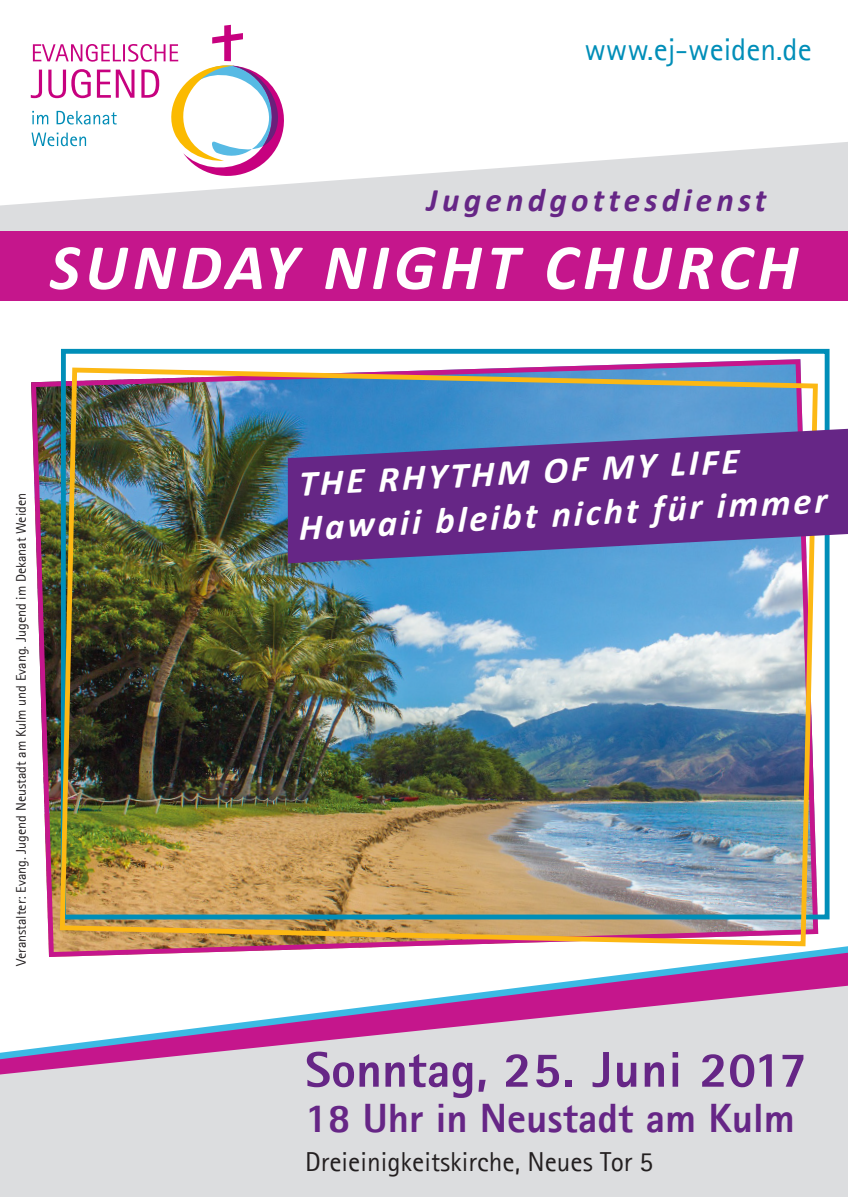
<style>
.page{position:relative;width:848px;height:1197px;background:#fff}
.page>*{position:absolute;margin:0;border:0;box-sizing:border-box;transform-origin:0 0}
.t1{font:italic 700 65px "Calibri";letter-spacing:.08em;color:#fff}
.t2{font:800 50.2px "Agfa Rotis Sans Serif";letter-spacing:.03em;color:#662686}
.t3{font:800 41px "Agfa Rotis Sans Serif";color:#662686}
.t4{font:italic 700 36.7px/44.1px "Calibri";color:#fff}
.t5{font:italic 700 33px "Calibri";letter-spacing:.13em;color:#662686}
.t6{font:31.5px "Agfa Rotis Sans Serif";color:#008eb8}
.t7{font:27.4px "Agfa Rotis Sans Serif";color:#231f20}
.t8{font:14px "Agfa Rotis Sans Serif";color:#231f20}
.s1{font-size:50px}
</style>
<div class="page">
<svg style="left:540px;top:952px;width:308px;height:33px"></svg>
<svg style="left:0;top:985px;width:848px;height:211px;background:#dacdda"></svg>
<svg style="left:0;top:142px;width:848px;height:89px;fill:#dcdddf"></svg>
<div style="left:0;top:231px;width:848px;height:69px;background:#c5168c"></div>
<svg style="left:31px;top:25px;width:258px;height:156px"></svg>
<img style="left:31px;top:359px;width:789px;height:600px">
<img style="left:57px;top:365px;width:763px;height:583px">
<svg style="left:288px;top:429px;width:560px;height:134px;background:#633f95"></svg>
<h3 class="t6" style="left:584px;top:30px;width:229px">www.ej-weiden.de</h3>
<h3 class="t5" style="left:427px;top:176px;width:341px">Jugendgottesdienst</h3>
<h1 class="t1" style="left:50px;top:221px;width:750px">SUNDAY NIGHT CHURCH</h1>
<p class="t8" style="left:13px;top:965px;width:474px;rotate:-90deg">Veranstalter: Evang. Jugend Neustadt am Kulm und Evang. Jugend im Dekanat Weiden</p>
<h3 class="t4" style="left:295px;top:460px;width:530px;rotate:-3deg">THE RHYTHM OF MY LIFE<br>Hawaii bleibt nicht für immer</h3>
<h2 class="t2" style="left:305px;top:1037px;width:503px"><span class="s1">Sonntag</span>, 25. Juni 2017</h2>
<h3 class="t3" style="left:305px;top:1091px;width:491px">18 Uhr in Neustadt am Kulm</h3>
<h3 class="t7" style="left:305px;top:1145px;width:350px">Dreieinigkeitskirche, Neues Tor 5</h3>
</div>
